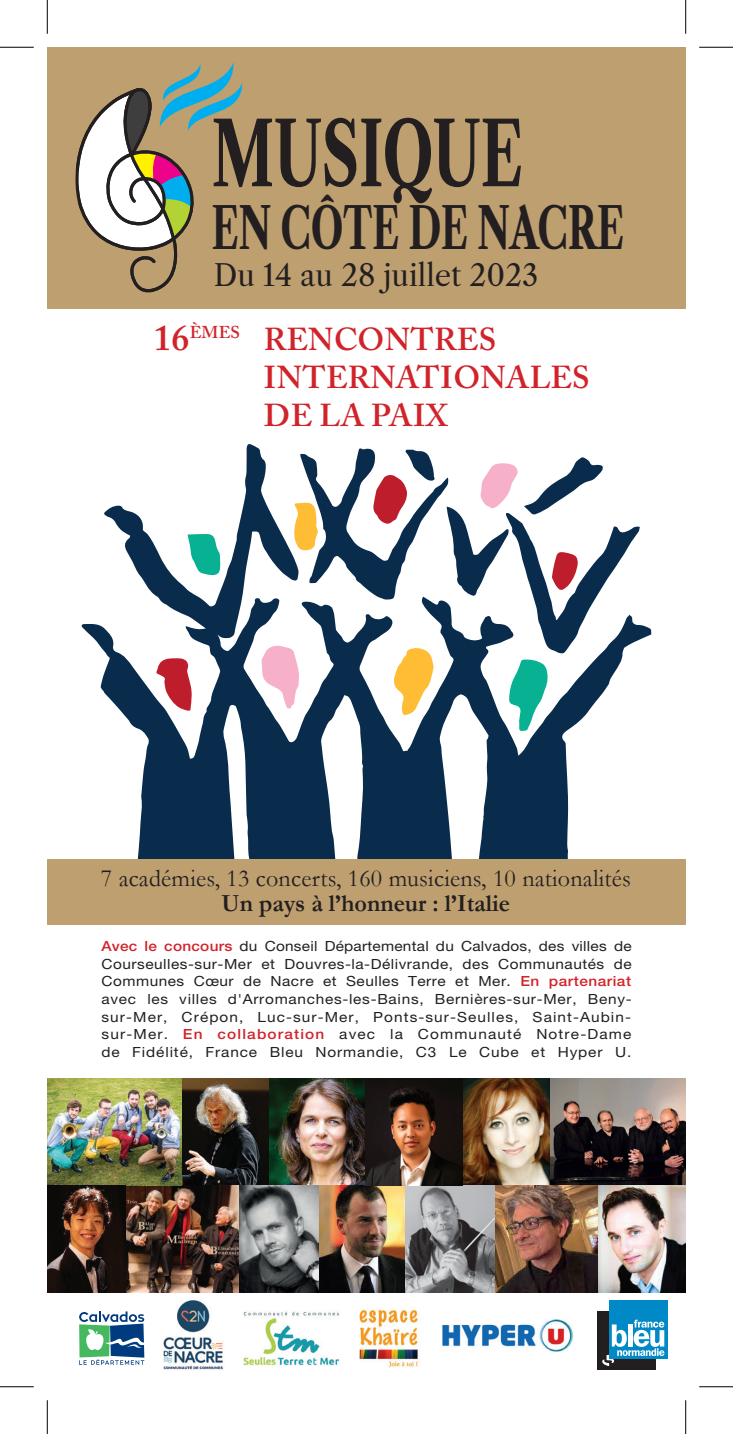
<style>
.page{position:relative;width:733px;height:1434px;background:#fff}
.page>*{position:absolute;margin:0;border:0;box-sizing:border-box;transform-origin:0 0}
.t1{font:700 87.75px "Libre Caslon Text";letter-spacing:-.015em;color:#231f20;scale:.67 1}
.t2{font:700 56.25px "Libre Caslon Text";letter-spacing:-.01em;color:#231f20;scale:.67 1}
.t3{font:600 31.5px/38.2px "Adobe Caslon Pro";letter-spacing:.01em;color:#d1232a}
.t4{font:29.25px "Libre Caslon Text";color:#231f20}
.t5{font:24.75px "Garamond";letter-spacing:.01em;color:#231f20}
.t6{font:700 24.75px "Garamond";color:#231f20}
.t7{font:13.95px/17.8px "Helvetica Neue LT Pro";letter-spacing:.055em;color:#231f20;text-align:justify;scale:1.1 1}
.s1{font-size:36px}
.s2{font-weight:500;color:#d1232a}
</style>
<div class="page">
<img style="left:263px;top:1079px;width:422px;height:107px">
<img style="left:47px;top:1079px;width:221px;height:106px">
<img style="left:494px;top:1185px;width:104px;height:107px">
<img style="left:126px;top:1185px;width:117px;height:107px">
<img style="left:314px;top:1185px;width:91px;height:107px">
<svg style="left:82px;top:444px;width:569px;height:415px"></svg>
<div style="left:47px;top:47px;width:638px;height:262px;background:#be9f70"></div>
<svg style="left:75px;top:62px;width:167px;height:231px"></svg>
<img style="left:442px;top:1319px;width:131px;height:33px">
<svg style="left:79px;top:1311px;width:65px;height:54px"></svg>
<img style="left:359px;top:1309px;width:59px;height:59px">
<img style="left:243px;top:1311px;width:96px;height:54px">
<img style="left:163px;top:1300px;width:60px;height:70px">
<img style="left:239px;top:1186px;width:79px;height:106px">
<div style="left:47px;top:859px;width:638px;height:66px;background:#be9f70"></div>
<img style="left:405px;top:1185px;width:89px;height:107px">
<img style="left:47px;top:1185px;width:79px;height:107px">
<img style="left:598px;top:1185px;width:87px;height:107px">
<div style="left:597px;top:1312px;width:58px;height:58px;background:#231f20"></div>
<div style="left:609px;top:1301px;width:58px;height:58px;background:#0089c6"></div>
<svg style="left:602px;top:1319px;width:62px;height:47px"></svg>
<hr style="left:0;top:47px;width:34px;height:1px;background:#000">
<hr style="left:699px;top:47px;width:33px;height:1px;background:#000">
<hr style="left:0;top:1386px;width:34px;height:1px;background:#000">
<hr style="left:699px;top:1386px;width:33px;height:1px;background:#000">
<hr style="left:47px;top:0;width:1px;height:34px;background:#000">
<hr style="left:47px;top:1400px;width:1px;height:34px;background:#000">
<hr style="left:685px;top:0;width:1px;height:34px;background:#000">
<hr style="left:685px;top:1400px;width:1px;height:34px;background:#000">
<h1 class="t1" style="left:211px;top:101px;width:467px">MUSIQUE</h1>
<h2 class="t2" style="left:211px;top:195px;width:617px">EN CÔTE DE NACRE</h2>
<h3 class="t4" style="left:214px;top:258px;width:326px">Du 14 au 28 juillet 2023</h3>
<h3 class="t3" style="left:264px;top:320px;width:327px;text-indent:-110px"><span class="s1">16</span><sup>ÈMES</sup> RENCONTRES<br>INTERNATIONALES<br>DE LA PAIX</h3>
<h3 class="t5" style="left:101px;top:864px;width:531px">7 académies, 13 concerts, 160 musiciens, 10 nationalités</h3>
<h3 class="t6" style="left:221px;top:888px;width:290px">Un pays à l’honneur : l’Italie</h3>
<p class="t7" style="left:101px;top:937px;width:483px"><span class="s2">Avec le concours</span> du Conseil Départemental du Calvados, des villes de Courseulles-sur-Mer et Douvres-la-Délivrande, des Communautés de Communes Cœur de Nacre et Seulles Terre et Mer. <span class="s2">En partenariat </span>avec les villes d'Arromanches-les-Bains, Bernières-sur-Mer, Beny&shy;sur-Mer, Crépon, Luc-sur-Mer, Ponts-sur-Seulles, Saint-Aubin&shy;sur-Mer. <span class="s2">En collaboration</span> avec la Communauté Notre-Dame de Fidélité, France Bleu Normandie, C3 Le Cube et Hyper U.</p>
</div>
